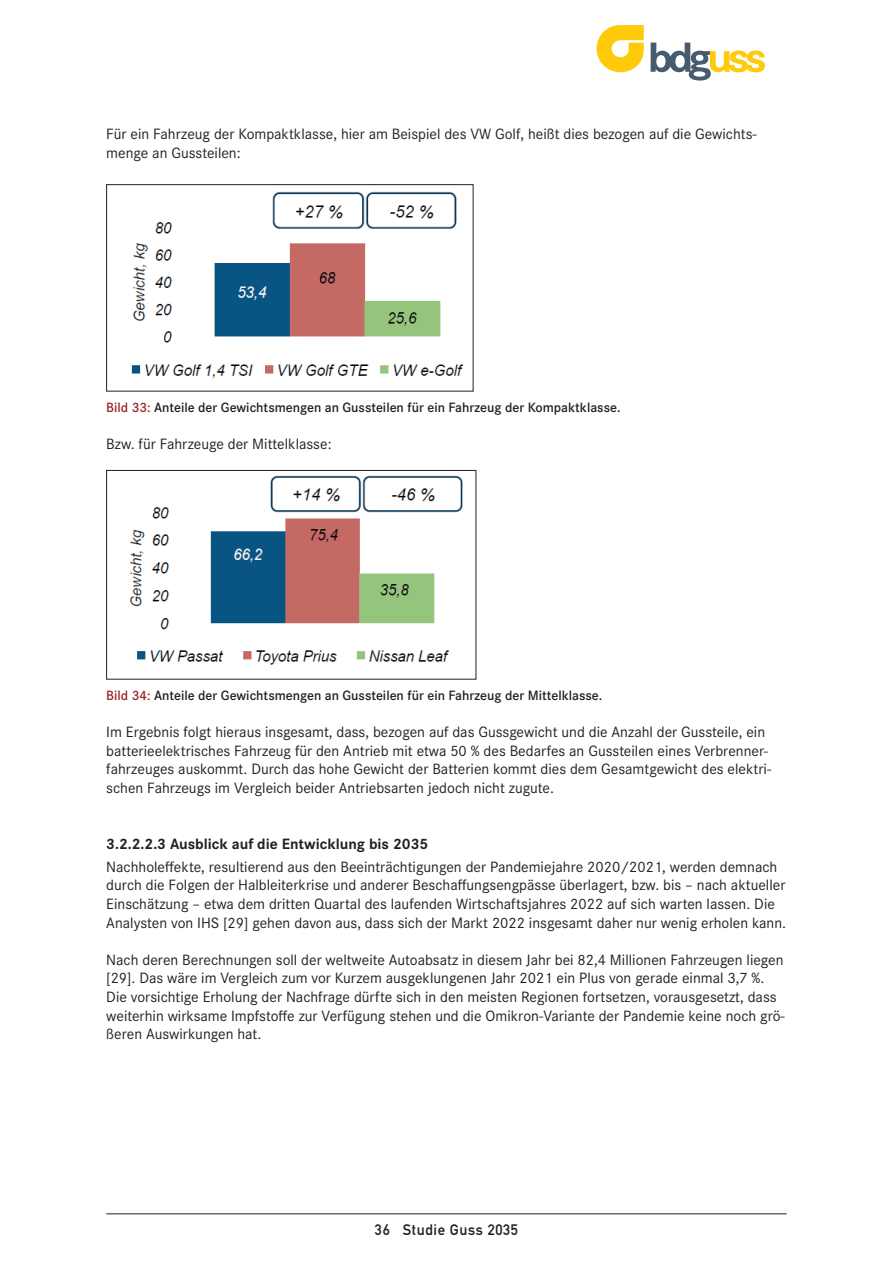
<style>
.page{position:relative;width:893px;height:1263px;background:#fff}
.page>*{position:absolute;margin:0;border:0;box-sizing:border-box;transform-origin:0 0}
.t1{font:15.6px/18.6px "Corporate S";color:#231f20}
.t2{font:700 15.6px "Corporate S";color:#231f20}
.t3{font:15px "DIN Mittelschrift Std";letter-spacing:.04em;color:#231f20}
.t4{font:600 14.1px "Corporate S";color:#231f20}
.s1{color:#9f2528}
</style>
<div class="page">
<hr style="left:106px;top:1213px;width:681px;height:1px;background:#231f20">
<svg style="left:597px;top:25px;width:47px;height:47px"></svg>
<svg style="left:650px;top:43px;width:115px;height:38px"></svg>
<img style="left:131px;top:191px;width:333px;height:188px">
<div style="left:106px;top:184px;width:367px;height:207px;border:1px solid #231f20"></div>
<img style="left:129px;top:475px;width:334px;height:190px">
<div style="left:106px;top:470px;width:370px;height:209px;border:1px solid #231f20"></div>
<p class="t1" style="left:106px;top:125px;width:652px">Für ein Fahrzeug der Kompaktklasse, hier am Beispiel des VW Golf, heißt dies bezogen auf die Gewichts&shy;menge an Gussteilen:</p>
<p class="t4" style="left:106px;top:399px;width:516px"><span class="s1">Bild 33:</span> Anteile der Gewichtsmengen an Gussteilen für ein Fahrzeug der Kompaktklasse.</p>
<p class="t1" style="left:106px;top:434px;width:227px">Bzw. für Fahrzeuge der Mittelklasse:</p>
<p class="t4" style="left:106px;top:687px;width:498px"><span class="s1">Bild 34:</span> Anteile der Gewichtsmengen an Gussteilen für ein Fahrzeug der Mittelklasse.</p>
<p class="t1" style="left:106px;top:722px;width:666px">Im Ergebnis folgt hieraus insgesamt, dass, bezogen auf das Gussgewicht und die Anzahl der Gussteile, ein batterieelektrisches Fahrzeug für den Antrieb mit etwa 50 % des Bedarfes an Gussteilen eines Verbrenner&shy;fahrzeuges auskommt. Durch das hohe Gewicht der Batterien kommt dies dem Gesamtgewicht des elektri&shy;schen Fahrzeugs im Vergleich beider Antriebsarten jedoch nicht zugute.</p>
<p class="t2" style="left:106px;top:835px;width:324px">3.2.2.2.3 Ausblick auf die Entwicklung bis 2035</p>
<p class="t1" style="left:106px;top:857px;width:681px">Nachholeffekte, resultierend aus den Beeinträchtigungen der Pandemiejahre 2020/2021, werden demnach durch die Folgen der Halbleiterkrise und anderer Beschaffungsengpässe überlagert, bzw. bis – nach aktueller Einschätzung – etwa dem dritten Quartal des laufenden Wirtschaftsjahres 2022 auf sich warten lassen. Die Analysten von IHS [29] gehen davon aus, dass sich der Markt 2022 insgesamt daher nur wenig erholen kann.</p>
<p class="t1" style="left:106px;top:950px;width:680px">Nach deren Berechnungen soll der weltweite Autoabsatz in diesem Jahr bei 82,4 Millionen Fahrzeugen liegen [29]. Das wäre im Vergleich zum vor Kurzem ausgeklungenen Jahr 2021 ein Plus von gerade einmal 3,7 %.<br>Die vorsichtige Erholung der Nachfrage dürfte sich in den meisten Regionen fortsetzen, vorausgesetzt, dass weiterhin wirksame Impfstoffe zur Verfügung stehen und die Omikron-Variante der Pandemie keine noch grö&shy;ßeren Auswirkungen hat.</p>
<p class="t3" style="left:375px;top:1221px;width:145px">36 Studie Guss 2035</p>
</div>
